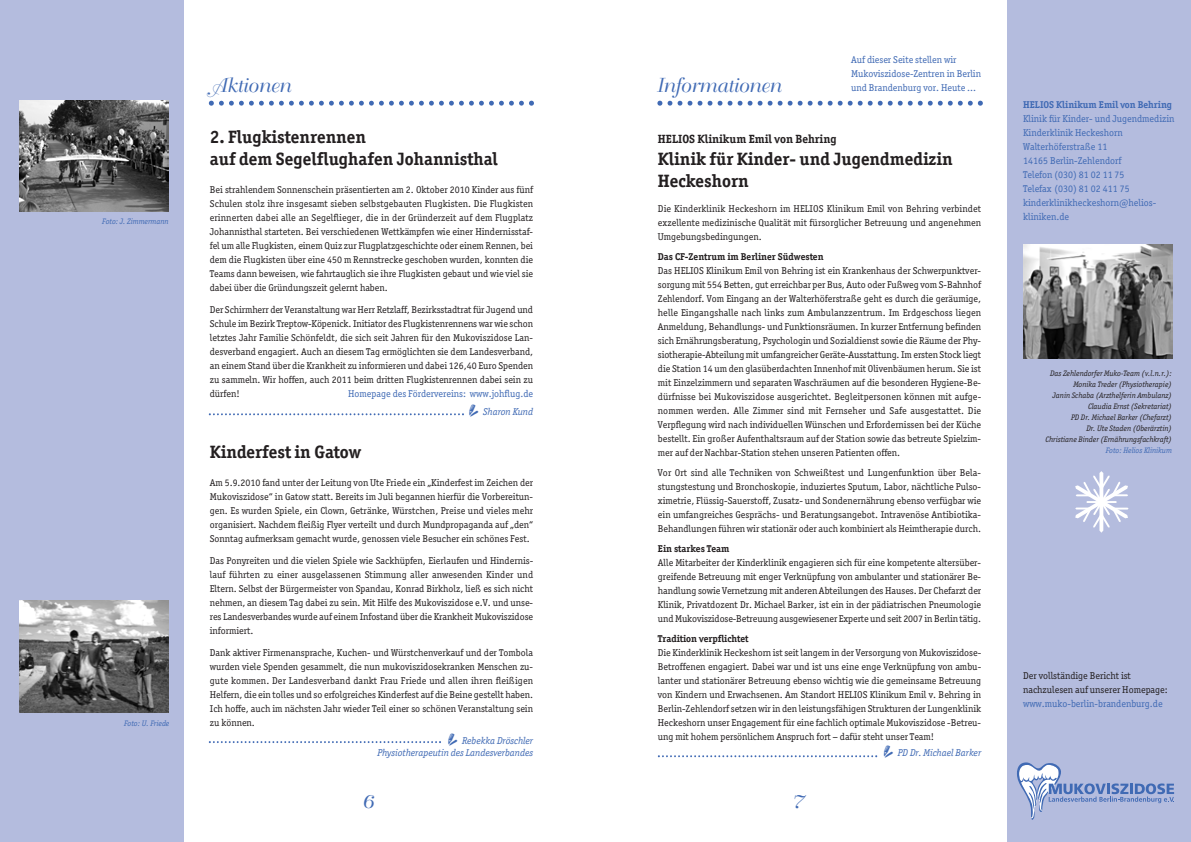
<style>
.page{position:relative;width:1191px;height:842px;background:#fff}
.page>*{position:absolute;margin:0;border:0;box-sizing:border-box;transform-origin:0 0}
.t1{font:20px "Bellevue";color:#406ab4}
.t2{font:20px "Bellevue";color:#406ab4;scale:1.08 1}
.t3{font:700 18px/22px "Officina Serif";color:#231f20}
.t4{font:700 12px "Officina Serif";color:#231f20}
.t5{font:10px/14px "Officina Serif";color:#231f20;text-align:justify}
.t6{font:10px/14px "Officina Serif";color:#406ab4}
.t7{font:italic 10px/12px "Officina Serif";color:#406ab4;text-align:right}
.t8{font:700 10px "Officina Serif";color:#231f20}
.t9{font:700 10px "Officina Serif";color:#406ab4}
.t10{font:italic 8px/11px "Officina Serif";color:#231f20;text-align:right}
.t11{font:italic 8px "Officina Serif";color:#406ab4}
.s1{font-family:"Yodle";font-size:20px}
.s2{font-style:italic}
.s3{font-family:"Yodle";font-style:normal;font-size:20px}
</style>
<div class="page">
<div style="left:1006px;top:0;width:185px;height:842px;background:#b4bcde"></div>
<div style="left:0;top:0;width:184px;height:842px;background:#b4bcde"></div>
<svg style="left:657px;top:101px;width:325px;height:5px"></svg>
<svg style="left:209px;top:101px;width:325px;height:5px"></svg>
<svg style="left:658px;top:755px;width:219px;height:2px"></svg>
<svg style="left:209px;top:741px;width:232px;height:2px"></svg>
<svg style="left:209px;top:413px;width:255px;height:2px"></svg>
<img style="left:1023px;top:245px;width:149px;height:113px">
<img style="left:20px;top:100px;width:149px;height:111px">
<img style="left:20px;top:601px;width:149px;height:111px">
<svg style="left:1017px;top:762px;width:157px;height:58px"></svg>
<svg style="left:1075px;top:471px;width:53px;height:62px"></svg>
<p class="t11" style="left:102px;top:217px;width:68px">Foto: J. Zimmermann</p>
<p class="t11" style="left:124px;top:718px;width:47px">Foto: U. Friede</p>
<h1 class="t1" style="left:210px;top:76px;width:81px">Aktionen</h1>
<h1 class="t1" style="left:656px;top:76px;width:126px">Informationen</h1>
<p class="t6" style="left:851px;top:53px;width:131px">Auf dieser Seite stellen wir<br>Mukoviszidose-Zentren in Berlin und Brandenburg vor. Heute ...</p>
<h2 class="t3" style="left:210px;top:126px;width:289px">2. Flugkistenrennen<br>auf dem Segelflughafen Johannisthal</h2>
<p class="t5" style="left:210px;top:182px;width:325px">Bei strahlendem Sonnenschein präsentierten am 2. Oktober 2010 Kinder aus fünf Schulen stolz ihre insgesamt sieben selbstgebauten Flugkisten. Die Flugkisten erinnerten dabei alle an Segelflieger, die in der Gründerzeit auf dem Flugplatz Johannisthal starteten. Bei verschiedenen Wettkämpfen wie einer Hindernisstaf&shy;fel um alle Flugkisten, einem Quiz zur Flugplatzgeschichte oder einem Rennen, bei dem die Flugkisten über eine 450 m Rennstrecke geschoben wurden, konnten die Teams dann beweisen, wie fahrtauglich sie ihre Flugkisten gebaut und wie viel sie dabei über die Gründungszeit gelernt haben.</p>
<p class="t5" style="left:210px;top:302px;width:325px">Der Schirmherr der Veranstaltung war Herr Retzlaff, Bezirksstadtrat für Jugend und Schule im Bezirk Treptow-Köpenick. Initiator des Flugkistenrennens war wie schon letztes Jahr Familie Schönfeldt, die sich seit Jahren für den Mukoviszidose Lan&shy;desverband engagiert. Auch an diesem Tag ermöglichten sie dem Landesverband, an einem Stand über die Krankheit zu informieren und dabei 126,40 Euro Spenden zu sammeln. Wir hoffen, auch 2011 beim dritten Flugkistenrennen dabei sein zu dürfen!</p>
<p class="t6" style="left:348px;top:384px;width:186px;line-height:18px;text-align:right">Homepage des Fördervereins: www.johflug.de <span class="s1">d</span><span class="s2">Sharon Kund</span></p>
<h2 class="t3" style="left:210px;top:441px;width:153px">Kinderfest in Gatow</h2>
<p class="t5" style="left:210px;top:475px;width:325px">Am 5.9.2010 fand unter der Leitung von Ute Friede ein „Kinderfest im Zeichen der Mukoviszidose“ in Gatow statt. Bereits im Juli begannen hierfür die Vorbereitun&shy;gen. Es wurden Spiele, ein Clown, Getränke, Würstchen, Preise und vieles mehr organisiert. Nachdem fleißig Flyer verteilt und durch Mundpropaganda auf „den“ Sonntag aufmerksam gemacht wurde, genossen viele Besucher ein schönes Fest.</p>
<p class="t5" style="left:210px;top:553px;width:325px">Das Ponyreiten und die vielen Spiele wie Sackhüpfen, Eierlaufen und Hindernis&shy;lauf führten zu einer ausgelassenen Stimmung aller anwesenden Kinder und Eltern. Selbst der Bürgermeister von Spandau, Konrad Birkholz, ließ es sich nicht nehmen, an diesem Tag dabei zu sein. Mit Hilfe des Mukoviszidose e.V. und unse&shy;res Landesverbandes wurde auf einem Infostand über die Krankheit Mukoviszidose informiert.</p>
<p class="t5" style="left:210px;top:645px;width:325px">Dank aktiver Firmenansprache, Kuchen- und Würstchenverkauf und der Tombola wurden viele Spenden gesammelt, die nun mukoviszidosekranken Menschen zu&shy;gute kommen. Der Landesverband dankt Frau Friede und allen ihren fleißigen Helfern, die ein tolles und so erfolgreiches Kinderfest auf die Beine gestellt haben.<br>Ich hoffe, auch im nächsten Jahr wieder Teil einer so schönen Veranstaltung sein zu können.</p>
<p class="t7" style="left:377px;top:734px;width:157px"><span class="s3">d</span>Rebekka Dröschler<br>Physiotherapeutin des Landesverbandes</p>
<p class="t4" style="left:658px;top:132px;width:180px">HELIOS Klinikum Emil von Behring</p>
<h2 class="t3" style="left:658px;top:148px;width:296px">Klinik für Kinder- und Jugendmedizin<br>Heckeshorn</h2>
<p class="t5" style="left:658px;top:201px;width:325px">Die Kinderklinik Heckeshorn im HELIOS Klinikum Emil von Behring verbindet exzellente medizinische Qualität mit fürsorglicher Betreuung und angenehmen Umgebungsbedingungen.</p>
<p class="t8" style="left:658px;top:251px;width:167px">Das CF-Zentrum im Berliner Südwesten</p>
<p class="t5" style="left:658px;top:263px;width:325px">Das HELIOS Klinikum Emil von Behring ist ein Krankenhaus der Schwerpunktver&shy;sorgung mit 554 Betten, gut erreichbar per Bus, Auto oder Fußweg vom S-Bahnhof Zehlendorf. Vom Eingang an der Walterhöferstraße geht es durch die geräumige, helle Eingangshalle nach links zum Ambulanzzentrum. Im Erdgeschoss liegen Anmeldung, Behandlungs- und Funktionsräumen. In kurzer Entfernung befinden sich Ernährungsberatung, Psychologin und Sozialdienst sowie die Räume der Phy&shy;siotherapie-Abteilung mit umfangreicher Geräte-Ausstattung. Im ersten Stock liegt die Station 14 um den glasüberdachten Innenhof mit Olivenbäumen herum. Sie ist mit Einzelzimmern und separaten Waschräumen auf die besonderen Hygiene-Be&shy;dürfnisse bei Mukoviszidose ausgerichtet. Begleitpersonen können mit aufge&shy;nommen werden. Alle Zimmer sind mit Fernseher und Safe ausgestattet. Die Verpflegung wird nach individuellen Wünschen und Erfordernissen bei der Küche bestellt. Ein großer Aufenthaltsraum auf der Station sowie das betreute Spielzim&shy;mer auf der Nachbar-Station stehen unseren Patienten offen.</p>
<p class="t5" style="left:658px;top:465px;width:325px">Vor Ort sind alle Techniken von Schweißtest und Lungenfunktion über Bela&shy;stungstestung und Bronchoskopie, induziertes Sputum, Labor, nächtliche Pulso&shy;ximetrie, Flüssig-Sauerstoff, Zusatz- und Sondenernährung ebenso verfügbar wie ein umfangreiches Gesprächs- und Beratungsangebot. Intravenöse Antibiotika-Behandlungen führen wir stationär oder auch kombiniert als Heimtherapie durch.</p>
<p class="t8" style="left:658px;top:543px;width:73px">Ein starkes Team</p>
<p class="t5" style="left:658px;top:555px;width:325px">Alle Mitarbeiter der Kinderklinik engagieren sich für eine kompetente altersüber&shy;greifende Betreuung mit enger Verknüpfung von ambulanter und stationärer Be&shy;handlung sowie Vernetzung mit anderen Abteilungen des Hauses. Der Chefarzt der Klinik, Privatdozent Dr. Michael Barker, ist ein in der pädiatrischen Pneumologie und Mukoviszidose-Betreuung ausgewiesener Experte und seit 2007 in Berlin tätig.</p>
<p class="t8" style="left:658px;top:633px;width:92px">Tradition verpflichtet</p>
<p class="t5" style="left:658px;top:645px;width:325px">Die Kinderklinik Heckeshorn ist seit langem in der Versorgung von Mukoviszidose-Betroffenen engagiert. Dabei war und ist uns eine enge Verknüpfung von ambu&shy;lanter und stationärer Betreuung ebenso wichtig wie die gemeinsame Betreuung von Kindern und Erwachsenen. Am Standort HELIOS Klinikum Emil v. Behring in Berlin-Zehlendorf setzen wir in den leistungsfähigen Strukturen der Lungenklinik Heckeshorn unser Engagement für eine fachlich optimale Mukoviszidose -Betreu&shy;ung mit hohem persönlichem Anspruch fort – dafür steht unser Team!</p>
<p class="t7" style="left:879px;top:746px;width:103px"><span class="s3">d</span>PD Dr. Michael Barker</p>
<h1 class="t2" style="left:361px;top:792px;width:12px">6</h1>
<h1 class="t2" style="left:791px;top:792px;width:12px">7</h1>
<p class="t9" style="left:1023px;top:98px;width:150px">HELIOS Klinikum Emil von Behring</p>
<p class="t6" style="left:1023px;top:111px;width:153px">Klinik für Kinder- und Jugendmedizin<br>Kinderklinik Heckeshorn<br>Walterhöferstraße 11<br>14165 Berlin-Zehlendorf<br>Telefon (030) 81 02 11 75<br>Telefax (030) 81 02 411 75 kinderklinikheckeshorn@helios&shy;kliniken.de</p>
<p class="t10" style="left:1045px;top:368px;width:128px">Das Zehlendorfer Muko-Team (v.l.n.r.):<br>Monika Treder (Physiotherapie)<br>Janin Schaba (Arzthelferin Ambulanz)<br>Claudia Ernst (Sekretariat)<br>PD Dr. Michael Barker (Chefarzt)<br>Dr. Ute Staden (Oberärztin)<br>Christiane Binder (Ernährungsfachkraft)</p>
<p class="t11" style="left:1105px;top:446px;width:68px">Foto: Helios Klinikum</p>
<p class="t5" style="left:1023px;top:669px;width:146px">Der vollständige Bericht ist nachzulesen auf unserer Homepage:</p>
<p class="t6" style="left:1023px;top:697px;width:141px">www.muko-berlin-brandenburg.de</p>
</div>
